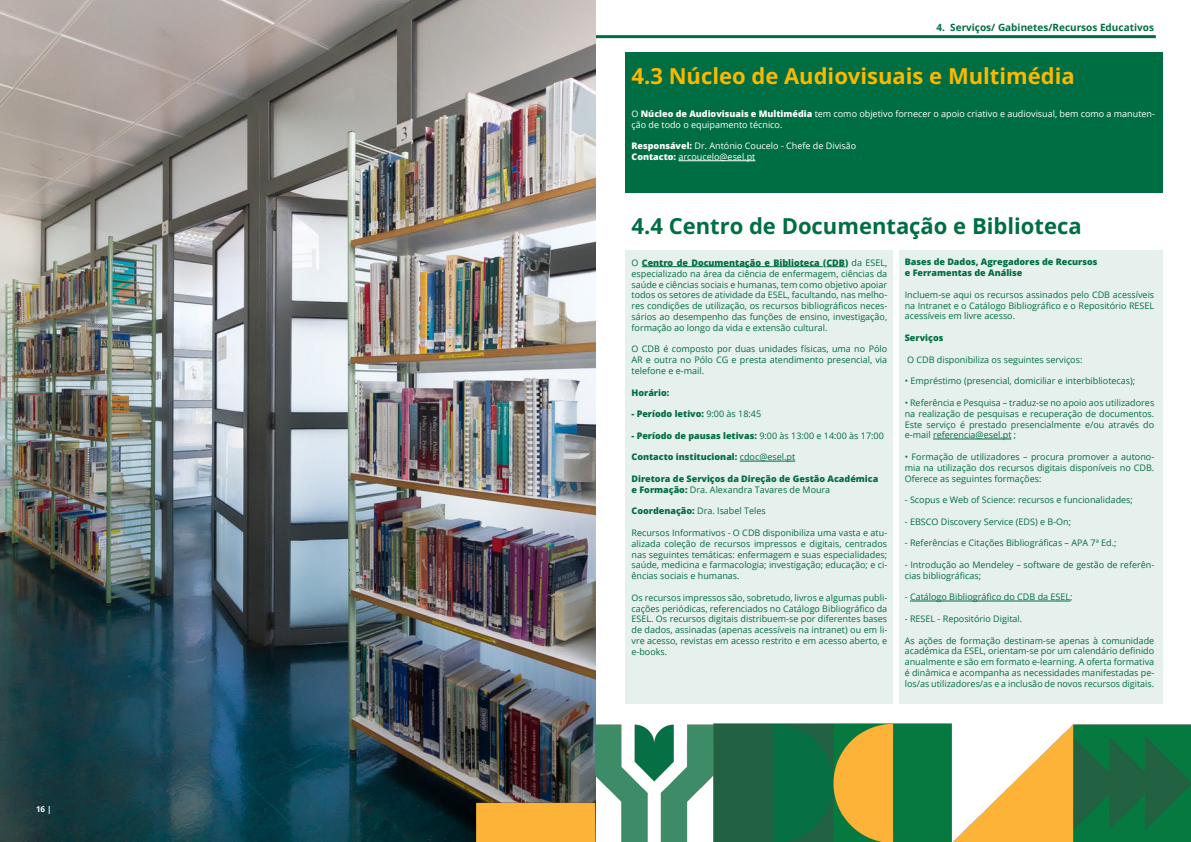
<style>
.page{position:relative;width:1191px;height:842px;background:#fff}
.page>*{position:absolute;margin:0;border:0;box-sizing:border-box;transform-origin:0 0}
.t1{font:700 22px "Open Sans";color:#fbb800}
.t2{font:700 22px "Open Sans";color:#006e43}
.t3{font:700 10px "Open Sans";color:#006e43}
.t4{font:9px/10.8px "Open Sans";color:#006e43;text-align:justify}
.t5{font:800 9px/10.8px "Open Sans";color:#006e43}
.t6{font:9px/10.8px "Open Sans";color:#fff}
.t7{font:700 8px "Open Sans";color:#fff}
.s1{font-weight:800}
.s2{font-weight:400}
</style>
<div class="page">
<img style="left:0;top:0;width:473px;height:842px">
<img style="left:473px;top:0;width:718px;height:842px">
<p class="t7" style="left:36px;top:804px;width:17px">16 |</p>
<p class="t3" style="left:936px;top:21px;width:219px">4. Serviços/ Gabinetes/Recursos Educativos</p>
<h1 class="t1" style="left:631px;top:61px;width:445px">4.3 Núcleo de Audiovisuais e Multimédia</h1>
<p class="t6" style="left:631px;top:108px;width:525px">O <span class="s1">Núcleo de Audiovisuais e Multimédia</span> tem como objetivo fornecer o apoio criativo e audiovisual, bem como a manuten&shy;ção de todo o equipamento técnico.</p>
<p class="t6" style="left:631px;top:140px;width:226px"><span class="s1">Responsável:</span> Dr. António Coucelo - Chefe de Divisão<br><span class="s1">Contacto:</span> arcoucelo@esel.pt</p>
<h1 class="t2" style="left:631px;top:211px;width:451px">4.4 Centro de Documentação e Biblioteca</h1>
<p class="t4" style="left:631px;top:257px;width:257px">O <span class="s1">Centro de Documentação e Biblioteca (CDB)</span> da ESEL, especializado na área da ciência de enfermagem, ciências da saúde e ciências sociais e humanas, tem como objetivo apoiar todos os setores de atividade da ESEL, facultando, nas melho&shy;res condições de utilização, os recursos bibliográficos neces&shy;sários ao desempenho das funções de ensino, investigação, formação ao longo da vida e extensão cultural.</p>
<p class="t4" style="left:631px;top:343px;width:257px">O CDB é composto por duas unidades físicas, uma no Pólo AR e outra no Pólo CG e presta atendimento presencial, via telefone e e-mail.</p>
<p class="t5" style="left:631px;top:387px;width:39px">Horário:</p>
<p class="t5" style="left:631px;top:408px;width:131px">- Período letivo: <span class="s2">9:00 às 18:45</span></p>
<p class="t5" style="left:631px;top:430px;width:254px">- Período de pausas letivas: <span class="s2">9:00 às 13:00 e 14:00 às 17:00</span></p>
<p class="t5" style="left:631px;top:451px;width:165px">Contacto institucional: <span class="s2">cdoc@esel.pt</span></p>
<p class="t5" style="left:631px;top:473px;width:248px">Diretora de Serviços da Direção de Gestão Académica e Formação: <span class="s2">Dra. Alexandra Tavares de Moura</span></p>
<p class="t4" style="left:631px;top:505px;width:136px"><span class="s1">Coordenação:</span> Dra. Isabel Teles</p>
<p class="t4" style="left:631px;top:527px;width:257px">Recursos Informativos - O CDB disponibiliza uma vasta e atu&shy;alizada coleção de recursos impressos e digitais, centrados nas seguintes temáticas: enfermagem e suas especialidades; saúde, medicina e farmacologia; investigação; educação; e ci&shy;ências sociais e humanas.</p>
<p class="t4" style="left:631px;top:592px;width:257px">Os recursos impressos são, sobretudo, livros e algumas publi&shy;cações periódicas, referenciados no Catálogo Bibliográfico da ESEL. Os recursos digitais distribuem-se por diferentes bases de dados, assinadas (apenas acessíveis na intranet) ou em li&shy;vre acesso, revistas em acesso restrito e em acesso aberto, e e-books.</p>
<p class="t5" style="left:904px;top:257px;width:194px">Bases de Dados, Agregadores de Recursos e Ferramentas de Análise</p>
<p class="t4" style="left:904px;top:289px;width:251px">Incluem-se aqui os recursos assinados pelo CDB acessíveis na Intranet e o Catálogo Bibliográfico e o Repositório RESEL acessíveis em livre acesso.</p>
<p class="t5" style="left:904px;top:332px;width:40px">Serviços</p>
<p class="t4" style="left:907px;top:354px;width:177px">O CDB disponibiliza os seguintes serviços:</p>
<p class="t4" style="left:904px;top:375px;width:232px">• Empréstimo (presencial, domiciliar e interbibliotecas);</p>
<p class="t4" style="left:904px;top:397px;width:251px">• Referência e Pesquisa – traduz-se no apoio aos utilizadores na realização de pesquisas e recuperação de documentos.<br>Este serviço é prestado presencialmente e/ou através do e-mail referencia@esel.pt ;</p>
<p class="t4" style="left:904px;top:451px;width:251px">• Formação de utilizadores – procura promover a autono&shy;mia na utilização dos recursos digitais disponíveis no CDB.<br>Oferece as seguintes formações:</p>
<p class="t4" style="left:904px;top:494px;width:230px">- Scopus e Web of Science: recursos e funcionalidades;</p>
<p class="t4" style="left:904px;top:516px;width:168px">- EBSCO Discovery Service (EDS) e B-On;</p>
<p class="t4" style="left:904px;top:537px;width:213px">- Referências e Citações Bibliográficas – APA 7ª Ed.;</p>
<p class="t4" style="left:904px;top:559px;width:251px">- Introdução ao Mendeley – software de gestão de referên&shy;cias bibliográficas;</p>
<p class="t4" style="left:904px;top:591px;width:169px">- Catálogo Bibliográfico do CDB da ESEL;</p>
<p class="t4" style="left:904px;top:613px;width:119px">- RESEL - Repositório Digital.</p>
<p class="t4" style="left:904px;top:635px;width:251px">As ações de formação destinam-se apenas à comunidade académica da ESEL, orientam-se por um calendário definido anualmente e são em formato e-learning. A oferta formativa é dinâmica e acompanha as necessidades manifestadas pe&shy;los/as utilizadores/as e a inclusão de novos recursos digitais.</p>
</div>
